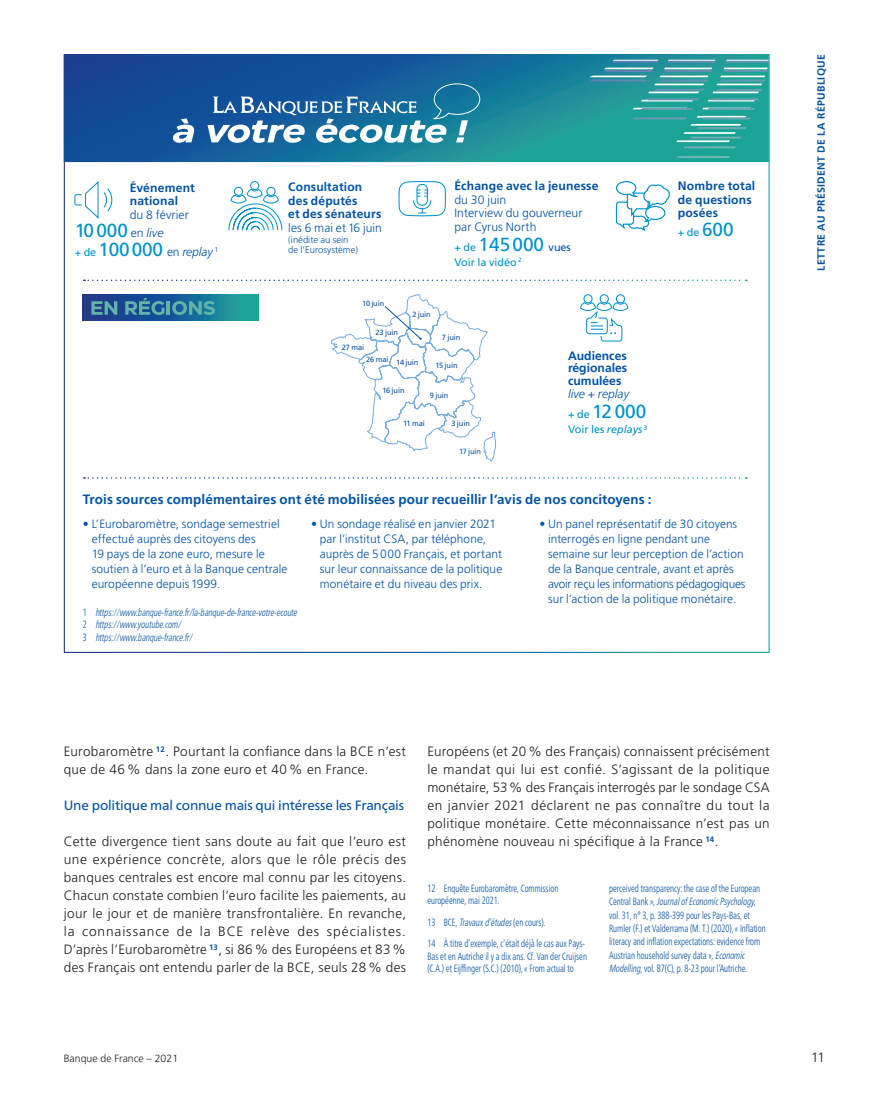
<style>
.page{position:relative;width:876px;height:1106px;background:#fff}
.page>*{position:absolute;margin:0;border:0;box-sizing:border-box;transform-origin:0 0}
.t1{font:18.9px/18.9px "Frutiger LT Std";color:#0092c8}
.t2{font:300 13.5px/18px "Frutiger LT Std";letter-spacing:.02em;color:#231f20;text-align:justify}
.t3{font:700 13.5px "Frutiger LT Std";letter-spacing:.01em;color:#0353a5}
.t4{font:13.5px "Frutiger Neue LTW1 G";letter-spacing:-.015em;color:#0353a5}
.t5{font:700 12.15px/13.5px "Frutiger LT Std";letter-spacing:.01em;color:#0353a5}
.t6{font:300 12.15px/13.5px "Frutiger LT Std";letter-spacing:.005em;color:#0353a5}
.t7{font:300 12px/15px "Frutiger LT Std";letter-spacing:.005em;color:#0353a5}
.t8{font:10.8px "Frutiger LT Std";color:#0092c8}
.t9{font:300 condensed 10.5px/13.5px "Frutiger Neue LTW1 G";color:#0353a5;scale:.8 1}
.t10{font:italic 300 condensed 10.5px/12.6px "Frutiger Neue LTW1 G";color:#0353a5;scale:.8 1}
.t11{font:700 10.5px "Frutiger LT Std";letter-spacing:.035em;color:#0353a5}
.t12{font:300 10.5px "Frutiger LT Std";color:#231f20}
.t13{font:300 9.45px/10.8px "Frutiger LT Std";color:#0353a5}
.t14{font:7.5px "Frutiger LT Std";letter-spacing:-.01em;color:#0353a5}
.s1{font-weight:300;font-size:12.15px;color:#0353a5}
.s2{font-weight:300;font-style:italic;font-size:12.15px;color:#0353a5}
.s3{font-size:10.8px}
.s4{font-size:10.8px;color:#0353a5}
.s5{font-weight:300;font-style:italic}
.s6{font-weight:300}
.s7{font-style:italic}
.s8{font-size:18.9px}
.s9{font-style:normal}
</style>
<div class="page">
<svg style="left:64px;top:54px;width:705px;height:108px;background:#1e789a"></svg>
<svg style="left:613px;top:61px;width:45px;height:2px"></svg>
<svg style="left:726px;top:61px;width:43px;height:2px"></svg>
<svg style="left:668px;top:61px;width:47px;height:2px"></svg>
<svg style="left:604px;top:70px;width:49px;height:2px"></svg>
<svg style="left:724px;top:70px;width:44px;height:2px"></svg>
<svg style="left:664px;top:70px;width:48px;height:2px"></svg>
<svg style="left:659px;top:79px;width:49px;height:2px"></svg>
<svg style="left:589px;top:79px;width:58px;height:2px"></svg>
<svg style="left:720px;top:79px;width:45px;height:2px"></svg>
<svg style="left:654px;top:89px;width:50px;height:2px"></svg>
<svg style="left:717px;top:89px;width:45px;height:2px"></svg>
<svg style="left:712px;top:98px;width:47px;height:2px"></svg>
<svg style="left:648px;top:98px;width:51px;height:2px"></svg>
<svg style="left:707px;top:108px;width:48px;height:2px"></svg>
<svg style="left:641px;top:108px;width:52px;height:2px"></svg>
<svg style="left:702px;top:117px;width:49px;height:2px"></svg>
<svg style="left:632px;top:117px;width:55px;height:2px"></svg>
<svg style="left:696px;top:127px;width:50px;height:2px"></svg>
<svg style="left:690px;top:137px;width:51px;height:2px"></svg>
<svg style="left:683px;top:146px;width:53px;height:2px"></svg>
<svg style="left:676px;top:156px;width:54px;height:2px"></svg>
<svg style="left:173px;top:118px;width:21px;height:25px"></svg>
<svg style="left:208px;top:83px;width:272px;height:60px"></svg>
<svg style="left:74px;top:181px;width:39px;height:38px"></svg>
<svg style="left:615px;top:181px;width:55px;height:51px"></svg>
<svg style="left:228px;top:181px;width:55px;height:50px"></svg>
<svg style="left:84px;top:279px;width:662px;height:2px"></svg>
<svg style="left:84px;top:294px;width:662px;height:184px"></svg>
<svg style="left:398px;top:181px;width:48px;height:36px"></svg>
<p class="t5" style="left:130px;top:181px;width:67px">Événement national</p>
<p class="t6" style="left:130px;top:208px;width:61px">du 8 février</p>
<h1 class="t1" style="left:75px;top:221px;width:145px">10000 <span class="s1">en</span> <span class="s2">live<br></span><span class="s3">+ de</span> 100000 <span class="s1">en</span> <span class="s2">replay</span> <sup>1</sup></h1>
<p class="t5" style="left:288px;top:180px;width:95px">Consultation des députés<br>et des sénateurs</p>
<p class="t6" style="left:288px;top:221px;width:95px">les 6 mai et 16 juin</p>
<p class="t13" style="left:288px;top:234px;width:71px">(inédite au sein de l’Eurosystème)</p>
<p class="t14" style="left:362px;top:298px;width:24px">10 juin</p>
<p class="t14" style="left:375px;top:328px;width:24px">23 juin</p>
<p class="t5" style="left:454px;top:179px;width:146px">Échange avec la jeunesse</p>
<p class="t6" style="left:454px;top:193px;width:130px">du 30 juin<br>Interview du gouverneur par Cyrus North</p>
<h1 class="t1" style="left:454px;top:235px;width:118px"><span class="s3">+ de</span> 145000 <span class="s4">vues</span></h1>
<p class="t8" style="left:454px;top:255px;width:69px">Voir la vidéo <sup>2</sup></p>
<p class="t14" style="left:412px;top:309px;width:20px">2 juin</p>
<p class="t14" style="left:442px;top:333px;width:20px">7 juin</p>
<p class="t14" style="left:342px;top:343px;width:24px">27 mai</p>
<p class="t14" style="left:366px;top:355px;width:24px">26 mai</p>
<p class="t14" style="left:396px;top:358px;width:24px">14 juin</p>
<p class="t14" style="left:435px;top:361px;width:24px">15 juin</p>
<p class="t14" style="left:382px;top:386px;width:24px">16 juin</p>
<p class="t14" style="left:430px;top:391px;width:20px">9 juin</p>
<p class="t14" style="left:403px;top:419px;width:23px">11 mai</p>
<p class="t14" style="left:451px;top:419px;width:20px">3 juin</p>
<p class="t14" style="left:459px;top:447px;width:23px">17 juin</p>
<p class="t5" style="left:568px;top:349px;width:63px;line-height:12.9px">Audiences régionales cumulées <span class="s5">live</span> <span class="s6">+</span> <span class="s5">replay</span></p>
<h1 class="t1" style="left:568px;top:402px;width:80px"><span class="s3">+ de</span> 12 000</h1>
<p class="t8" style="left:568px;top:423px;width:81px">Voir les <span class="s7">replays</span> <sup>3</sup></p>
<p class="t5" style="left:678px;top:179px;width:79px">Nombre total de questions posées</p>
<p class="t8" style="left:678px;top:226px;width:57px">+ de <span class="s8">600</span></p>
<p class="t3" style="left:83px;top:491px;width:570px">Trois sources complémentaires ont été mobilisées pour recueillir l’avis de nos concitoyens :</p>
<p class="t7" style="left:92px;top:517px;width:197px;text-indent:-9px">• L’Eurobaromètre, sondage semestriel effectué auprès des citoyens des<br>19 pays de la zone euro, mesure le soutien à l’euro et à la Banque centrale européenne depuis 1999.</p>
<p class="t7" style="left:320px;top:517px;width:184px;text-indent:-9px">• Un sondage réalisé en janvier 2021 par l’institut CSA, par téléphone, auprès de 5000 Français, et portant sur leur connaissance de la politique monétaire et du niveau des prix.</p>
<p class="t7" style="left:548px;top:517px;width:199px;text-indent:-9px">• Un panel représentatif de 30 citoyens interrogés en ligne pendant une semaine sur leur perception de l’action de la Banque centrale, avant et après avoir reçu les informations pédagogiques sur l’action de la politique monétaire.</p>
<p class="t10" style="left:83px;top:605px;width:272px"><span class="s9">1</span> https://www.banque-france.fr/la-banque-de-france-votre-ecoute<br><span class="s9">2</span> https://www.youtube.com/<br><span class="s9">3</span> https://www.banque-france.fr/</p>
<p class="t2" style="left:64px;top:743px;width:344px">Eurobaromètre <sup>12</sup>. Pourtant la confiance dans la BCE n’est que de 46% dans la zone euro et 40% en France.</p>
<p class="t4" style="left:64px;top:797px;width:342px">Une politique mal connue mais qui intéresse les Français</p>
<p class="t2" style="left:64px;top:833px;width:344px">Cette divergence tient sans doute au fait que l’euro est une expérience concrète, alors que le rôle précis des banques centrales est encore mal connu par les citoyens.<br>Chacun constate combien l’euro facilite les paiements, au jour le jour et de manière transfrontalière. En revanche, la connaissance de la BCE relève des spécialistes.<br>D’après l’Eurobaromètre <sup>13</sup>, si 86% des Européens et 83% des Français ont entendu parler de la BCE, seuls 28% des</p>
<p class="t2" style="left:427px;top:743px;width:344px">Européens (et 20% des Français) connaissent précisément le mandat qui lui est confié. S’agissant de la politique monétaire, 53% des Français interrogés par le sondage CSA en janvier 2021 déclarent ne pas connaître du tout la politique monétaire. Cette méconnaissance n’est pas un phénomène nouveau ni spécifique à la France <sup>14</sup>.</p>
<p class="t9" style="left:427px;top:881px;width:165px;line-height:12.8px">12 Enquête Eurobaromètre, Commission européenne, mai 2021.</p>
<p class="t9" style="left:427px;top:911px;width:199px;line-height:21.3px">13 BCE, <span class="s7">Travauxd’études</span>(en cours).<br>14 À titre d’exemple, c’était déjà le cas aux Pays-</p>
<p class="t9" style="left:427px;top:949px;width:201px;line-height:12.8px">Bas et en Autriche il y a dix ans. Cf. Van der Cruijsen (C.A.) et Eijffinger (S.C.) (2010), « From actual to</p>
<p class="t9" style="left:609px;top:881px;width:197px">perceived transparency: the case of the European C e n t r a l B a n k » , <span class="s7">JournalofEconomicPsychology</span>, vol. 31, n° 3, p. 388-399 pour les Pays-Bas, et Rumler (F.) et Valderrama (M. T.) (2020), « Inflation literacy and inflation expectations: evidence from Austrian household survey data », <span class="s7">Economic Modelling</span>, vol. 87(C), p. 8-23 pour l’Autriche.</p>
<p class="t11" style="left:815px;top:271px;width:218px;rotate:-90deg">LETTRE AU PRÉSIDENT DE LA RÉPUBLIQUE</p>
<p class="t12" style="left:64px;top:1052px;width:116px">Banque de France – 2021</p>
<p class="t2" style="left:811px;top:1049px;width:15px">11</p>
</div>
